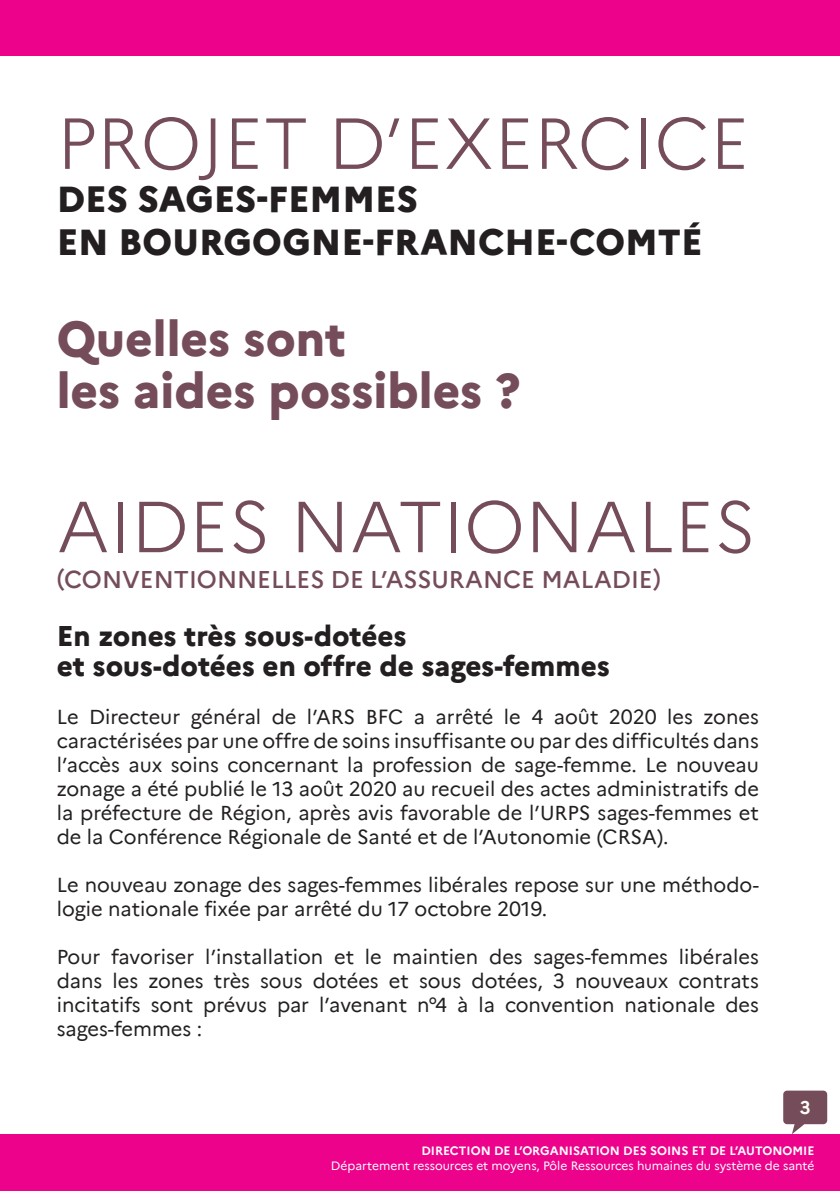
<style>
.page{position:relative;width:840px;height:1191px;background:#fff}
.page>*{position:absolute;margin:0;border:0;box-sizing:border-box;transform-origin:0 0}
.t1{font:300 72px "Marianne";color:#754c5a}
.t2{font:800 48px/52px "Marianne";color:#754c5a}
.t3{font:800 36px/43.2px "Marianne";color:#231f20}
.t4{font:800 28px/30px "Marianne";letter-spacing:-.005em;color:#231f20}
.t5{font:500 24px "Marianne";color:#754c5a}
.t6{font:20px/24px "Marianne";color:#231f20;text-align:justify}
.t7{font:700 18px "Marianne";color:#fffef8}
.t8{font:12px "Marianne";color:#fff}
.t9{font:700 12px "Marianne";color:#fff}
</style>
<div class="page">
<svg style="left:783px;top:1090px;width:43px;height:44px"></svg>
<div style="left:0;top:1134px;width:839px;height:57px;background:#ed028c"></div>
<div style="left:0;top:0;width:839px;height:56px;background:#ed028c"></div>
<h1 class="t1" style="left:57px;top:88px;width:693px">PROJET D’EXERCICE</h1>
<h3 class="t3" style="left:57px;top:175px;width:647px">DES SAGES-FEMMES<br>EN BOURGOGNE-FRANCHE-COMTÉ</h3>
<h2 class="t2" style="left:57px;top:309px;width:465px">Quelles sont<br>les aides possibles ?</h2>
<h1 class="t1" style="left:57px;top:471px;width:700px">AIDES NATIONALES</h1>
<p class="t5" style="left:57px;top:561px;width:605px">(CONVENTIONNELLES DE L’ASSURANCE MALADIE)</p>
<h3 class="t4" style="left:57px;top:618px;width:554px">En zones très sous-dotées<br>et sous-dotées en offre de sages-femmes</h3>
<p class="t6" style="left:57px;top:703px;width:703px">Le Directeur général de l’ARS BFC a arrêté le 4 août 2020 les zones caractérisées par une offre de soins insuffisante ou par des difficultés dans l’accès aux soins concernant la profession de sage-femme. Le nouveau zonage a été publié le 13 août 2020 au recueil des actes administratifs de la préfecture de Région, après avis favorable de l’URPS sages-femmes et de la Conférence Régionale de Santé et de l’Autonomie (CRSA).</p>
<p class="t6" style="left:57px;top:871px;width:703px">Le nouveau zonage des sages-femmes libérales repose sur une méthodo&shy;logie nationale fixée par arrêté du 17 octobre 2019.</p>
<p class="t6" style="left:57px;top:943px;width:703px">Pour favoriser l’installation et le maintien des sages-femmes libérales dans les zones très sous dotées et sous dotées, 3 nouveaux contrats incitatifs sont prévus par l’avenant n°4 à la convention nationale des sages-femmes :</p>
<p class="t7" style="left:799px;top:1093px;width:12px">3</p>
<p class="t9" style="left:421px;top:1141px;width:394px">DIRECTION DE L’ORGANISATION DES SOINS ET DE L’AUTONOMIE</p>
<p class="t8" style="left:331px;top:1156px;width:485px">Département ressources et moyens, Pôle Ressources humaines du système de santé</p>
</div>
